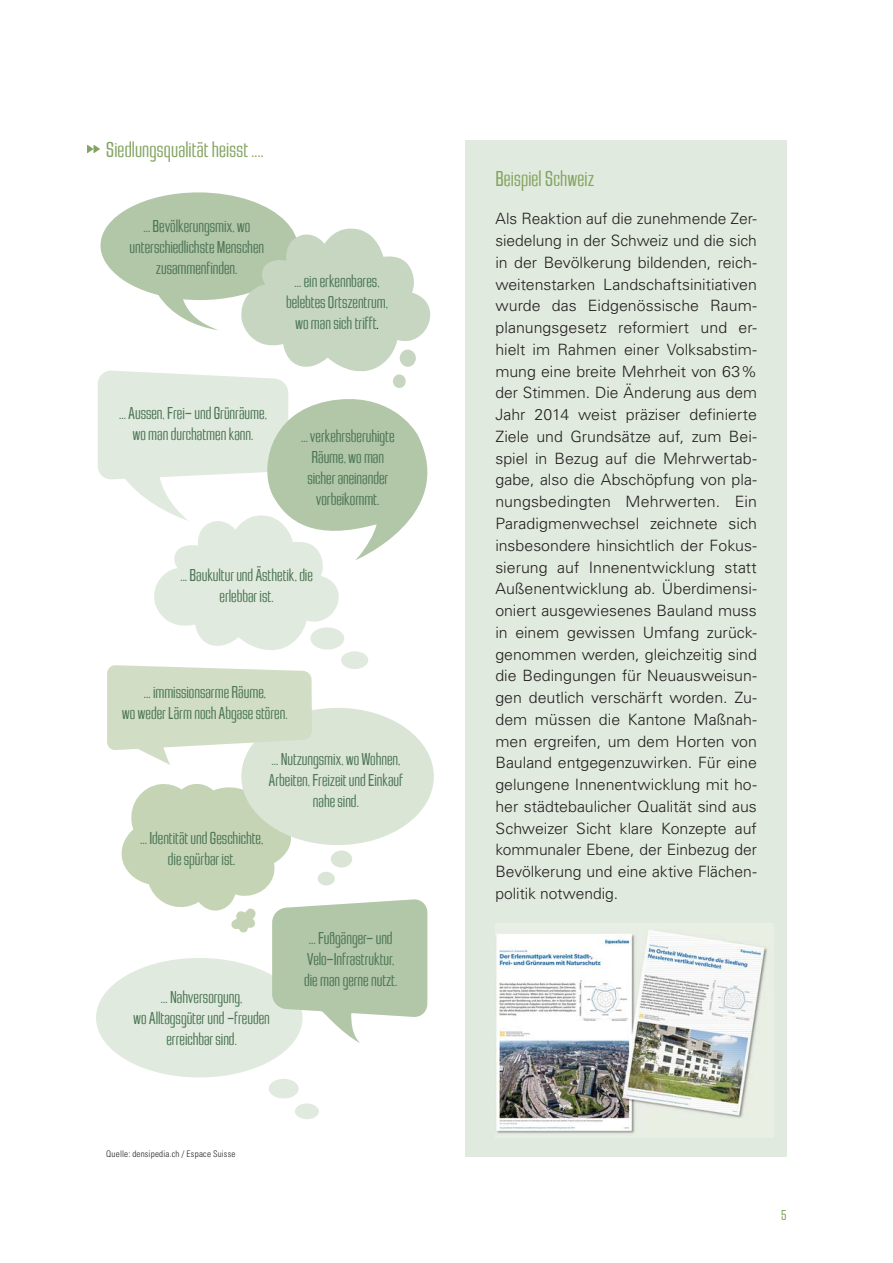
<style>
.page{position:relative;width:893px;height:1263px;background:#fff}
.page>*{position:absolute;margin:0;border:0;box-sizing:border-box;transform-origin:0 0}
.t1{font:300 22.5px "Jay Gothic URW";letter-spacing:.005em;color:#82a460}
.t2{font:300 18px/21px "Jay Gothic URW";color:#4c7656;text-align:center}
.t3{font:300 15.6px/21.8px "Univers LT";letter-spacing:-.005em;color:#231f20;text-align:justify}
.t4{font:300 15px "Jay Gothic URW";color:#82a460}
.t5{font:300 condensed 9px "Univers LT";letter-spacing:.025em;color:#231f20}
.s1{color:#231f20}
</style>
<div class="page">
<svg style="left:87px;top:145px;width:13px;height:8px"></svg>
<div style="left:466px;top:140px;width:321px;height:1017px;background:#e1eade"></div>
<div style="left:96px;top:958px;width:207px;height:119px;background:#e1eade;border-radius:50%"></div>
<div style="left:269px;top:1079px;width:30px;height:19px;background:#e1eade;border-radius:50%"></div>
<div style="left:295px;top:1103px;width:24px;height:16px;background:#e1eade;border-radius:50%"></div>
<div style="left:341px;top:651px;width:27px;height:18px;background:#e1eade;border-radius:50%"></div>
<div style="left:241px;top:708px;width:193px;height:137px;background:#dae5d6;border-radius:50%"></div>
<svg style="left:98px;top:192px;width:333px;height:461px"></svg>
<svg style="left:107px;top:665px;width:205px;height:100px"></svg>
<svg style="left:121px;top:784px;width:306px;height:259px"></svg>
<img style="left:496px;top:929px;width:273px;height:204px">
<h1 class="t1" style="left:106px;top:137px;width:159px">Siedlungsqualität heisst ....</h1>
<p class="t2" style="left:130px;top:216px;width:136px">... Bevölkerungsmix, wo unterschiedlichste Menschen zusammenfinden.</p>
<p class="t2" style="left:286px;top:271px;width:103px">... ein erkennbares, belebtes Ortszentrum, wo man sich trifft<span class="s1">.</span></p>
<p class="t2" style="left:119px;top:403px;width:149px">... Aussen, Frei- und Grünräume, wo man durchatmen kann.</p>
<p class="t2" style="left:301px;top:426px;width:95px">... verkehrsberuhigte<br>Räume, wo man sicher aneinander vorbeikommt.</p>
<p class="t2" style="left:180px;top:565px;width:134px">... Baukultur und Ästhetik, die erlebbar ist.</p>
<p class="t2" style="left:122px;top:682px;width:167px">... immissionsarme Räume,<br>wo weder Lärm noch Abgase stören.</p>
<p class="t2" style="left:269px;top:749px;width:136px">... Nutzungsmix, wo Wohnen,<br>Arbeiten, Freizeit und Einkauf nahe sind.</p>
<p class="t2" style="left:140px;top:828px;width:125px">... Identität und Geschichte, die spürbar ist.</p>
<p class="t2" style="left:134px;top:986px;width:138px">... Nahversorgung,<br>wo Alltagsgüter und -freuden erreichbar sind.</p>
<p class="t2" style="left:304px;top:928px;width:95px;text-align:left">... Fußgänger- und<br>Velo-Infrastruktur, die man gerne nutzt.</p>
<p class="t5" style="left:106px;top:1148px;width:131px">Quelle: densipedia.ch / Espace Suisse</p>
<h1 class="t1" style="left:495px;top:166px;width:100px">Beispiel Schweiz</h1>
<p class="t3" style="left:495px;top:208px;width:263px">Als Reaktion auf die zunehmende Zer&shy;siedelung in der Schweiz und die sich in der Bevölkerung bildenden, reich&shy;weitenstarken Landschaftsinitiativen wurde das Eidgenössische Raum&shy;planungsgesetz reformiert und er&shy;hielt im Rahmen einer Volksabstim&shy;mung eine breite Mehrheit von 63% der Stimmen. Die Änderung aus dem Jahr 2014 weist präziser definierte Ziele und Grundsätze auf, zum Bei&shy;spiel in Bezug auf die Mehrwertab&shy;gabe, also die Abschöpfung von pla&shy;nungsbedingten Mehrwerten. Ein Paradigmenwechsel zeichnete sich insbesondere hinsichtlich der Fokus&shy;sierung auf Innenentwicklung statt Außenentwicklung ab. Überdimensi&shy;oniert ausgewiesenes Bauland muss in einem gewissen Umfang zurück&shy;genommen werden, gleichzeitig sind die Bedingungen für Neuausweisun&shy;gen deutlich verschärft worden. Zu&shy;dem müssen die Kantone Maßnah&shy;men ergreifen, um dem Horten von Bauland entgegenzuwirken. Für eine gelungene Innenentwicklung mit ho&shy;her städtebaulicher Qualität sind aus Schweizer Sicht klare Konzepte auf kommunaler Ebene, der Einbezug der Bevölkerung und eine aktive Flächen&shy;politik notwendig.</p>
<p class="t4" style="left:781px;top:1207px;width:7px">5</p>
</div>
